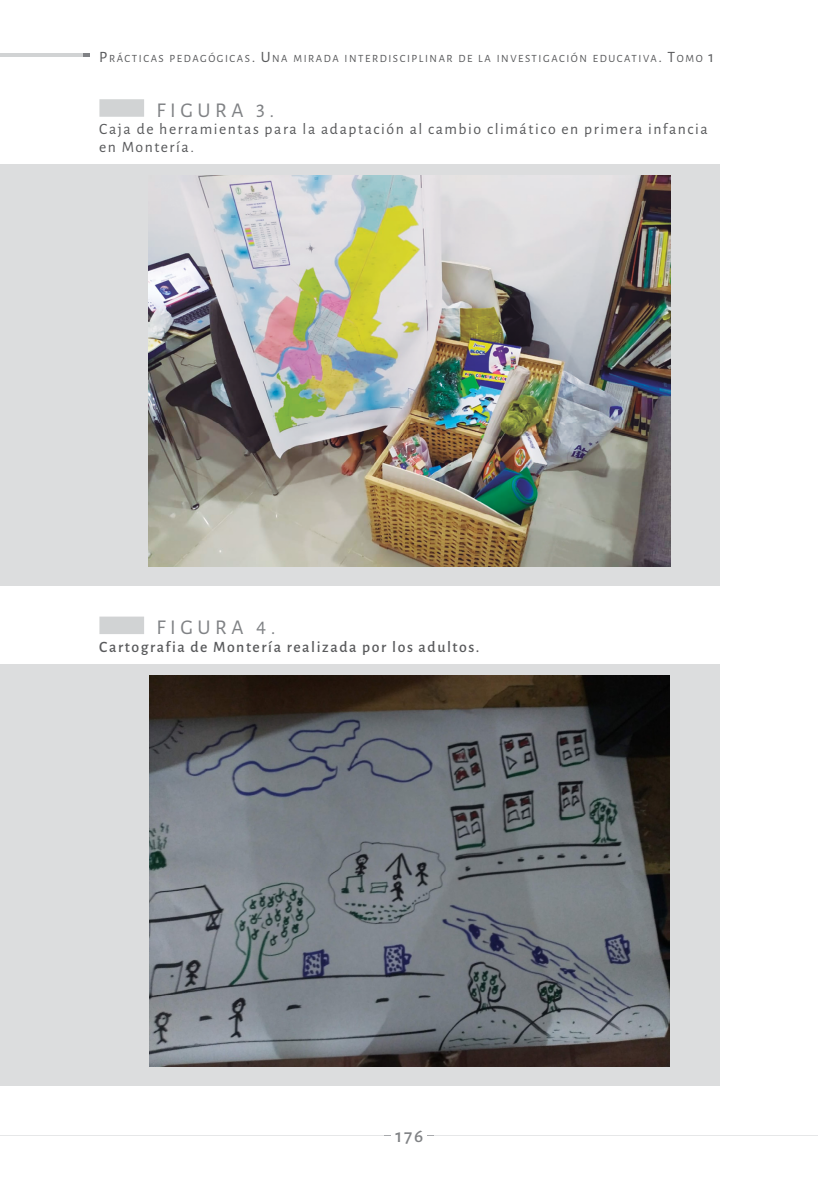
<style>
.page{position:relative;width:819px;height:1191px;background:#fff}
.page>*{position:absolute;margin:0;border:0;box-sizing:border-box;transform-origin:0 0}
.Gráfica_No{font:21px "Alegreya Sans";letter-spacing:.215em;color:#808285}
.t1{font:500 19.25px "Alegreya Sans";color:#808285}
.Titulo{font:15.75px/17.5px "Alegreya Sans";letter-spacing:.1em;color:#58595b}
.Titulo-2{font:500 15.75px "Alegreya Sans";letter-spacing:.1em;color:#58595b}
.t2{font:11.03px "Alegreya Sans";letter-spacing:.145em;color:#58595b}
.s1{font-size:15.75px}
</style>
<div class="page">
<div style="left:0;top:664px;width:719px;height:421px;background:#dcddde"></div>
<div style="left:0;top:165px;width:719px;height:421px;background:#dcddde"></div>
<div style="left:99px;top:99px;width:45px;height:18px;background:#d1d3d4"></div>
<img style="left:149px;top:175px;width:521px;height:391px">
<div style="left:99px;top:616px;width:45px;height:18px;background:#d1d3d4"></div>
<img style="left:149px;top:675px;width:521px;height:391px">
<hr style="left:0;top:54px;width:89px;height:3px;background:#d1d3d4">
<svg style="left:83px;top:54px;width:6px;height:3px"></svg>
<hr style="left:0;top:1135px;width:390px;height:1px;background:#e6e7e8">
<hr style="left:427px;top:1135px;width:390px;height:1px;background:#e6e7e8">
<p class="t2" style="left:99px;top:51px;width:616px"><span class="s1">P</span>RÁCTICAS P EDAGÓGICAS<span class="s1">. U</span>NA MIRADA INTERDISCIP LINAR DE LA INVESTIGACIÓN EDUCATIVA<span class="s1">. T</span>OMO <span class="s1">1</span></p>
<p class="Gráfica_No" style="left:157px;top:96px;width:119px">FIGURA 3.</p>
<p class="Titulo" style="left:99px;top:120px;width:610px">Caja de herramientas para la adaptación al cambio climático en primera infancia en Montería.</p>
<p class="Gráfica_No" style="left:157px;top:613px;width:121px">FIGURA 4.</p>
<p class="Titulo-2" style="left:99px;top:635px;width:381px">Cartografia de Montería realizada por los adultos.</p>
<p class="t1" style="left:395px;top:1122px;width:29px">176</p>
</div>
